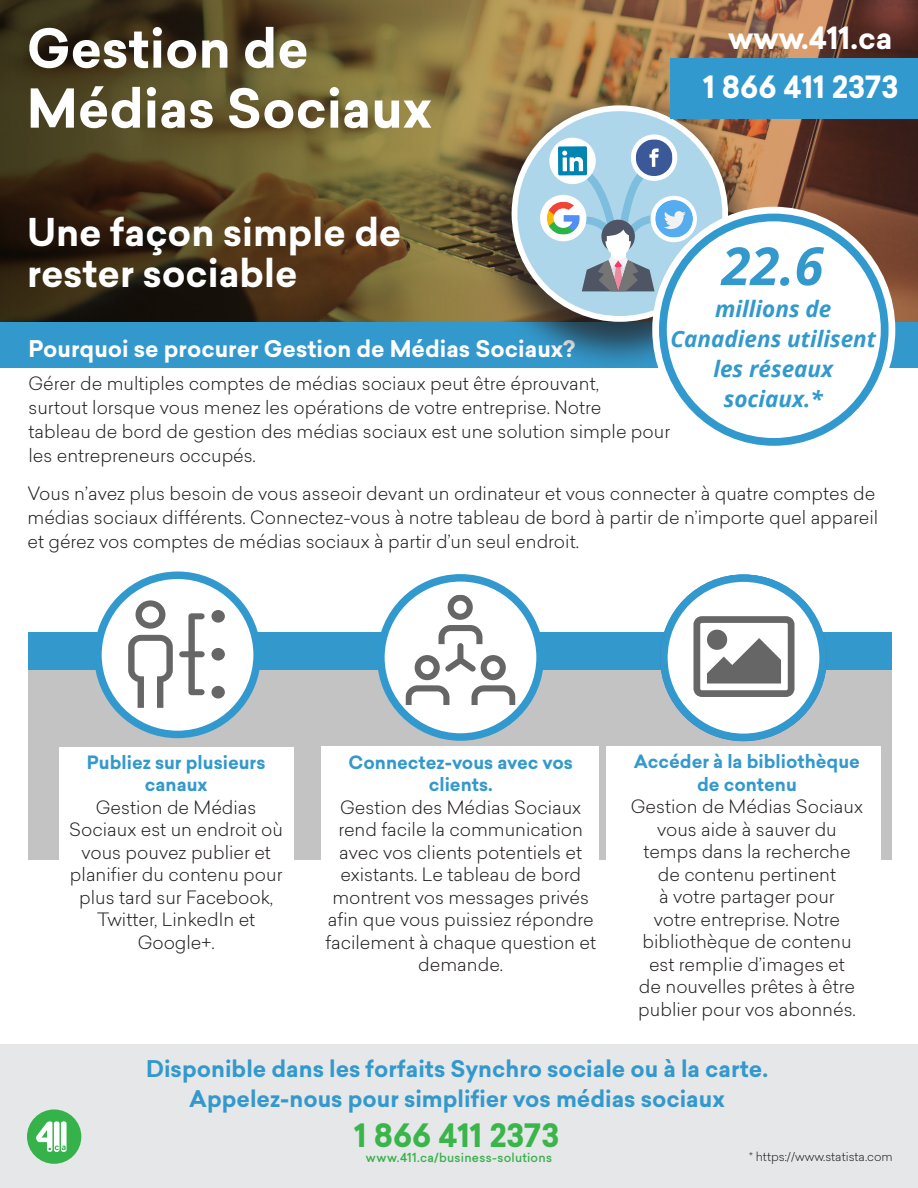
<style>
.page{position:relative;width:918px;height:1188px;background:#fff}
.page>*{position:absolute;margin:0;border:0;box-sizing:border-box;transform-origin:0 0}
.t1{font:700 52.5px "Sailec";color:#fff}
.t2{font:italic 700 52.5px "Open Sans";color:#39c}
.t3{font:700 37.5px "Sailec";color:#fff}
.t4{font:700 31.5px "Sailec";color:#3ab54a}
.t5{font:700 30px "Sailec";color:#fff}
.t6{font:700 22.5px "Sailec";color:#39c}
.t7{font:italic 700 22.5px/30px "Open Sans";color:#39c;text-align:center}
.t8{font:700 22.5px "Sailec";color:#fff}
.t9{font:300 18px/22.5px "Sailec";color:#231f20;text-align:center}
.t10{font:700 18px/22.5px "Sailec";color:#39c;text-align:center}
.DIV01_Text{font:500 12px "Sailec";letter-spacing:.02em;color:#36b24a}
.t11{font:300 12px "Sailec";color:#231f20}
</style>
<div class="page">
<div style="left:0;top:1020px;width:918px;height:168px;background:#e6e7e9"></div>
<div style="left:27px;top:1109px;width:54px;height:55px;background:#36b24a;border-radius:50%"></div>
<svg style="left:36px;top:1121px;width:31px;height:31px"></svg>
<div style="left:0;top:1007px;width:918px;height:37px;background:#fff"></div>
<img style="left:0;top:0;width:918px;height:322px">
<div style="left:0;top:322px;width:918px;height:45px;background:#39c"></div>
<div style="left:473px;top:84px;width:289px;height:289px;background:#231f20;opacity:.75"></div>
<div style="left:512px;top:105px;width:216px;height:217px;background:#fff;border-radius:50%"></div>
<div style="left:517px;top:111px;width:205px;height:205px;background:#aed6ea;border-radius:50%"></div>
<div style="left:650px;top:196px;width:47px;height:46px;background:#fff;border-radius:50%"></div>
<div style="left:655px;top:200px;width:38px;height:38px;background:#55acee;border-radius:50%"></div>
<div style="left:654px;top:199px;width:40px;height:40px;border:1px solid #fff;border-radius:50%"></div>
<div style="left:540px;top:195px;width:47px;height:46px;background:#fff;border-radius:50%"></div>
<svg style="left:631px;top:134px;width:46px;height:47px"></svg>
<svg style="left:547px;top:139px;width:139px;height:152px"></svg>
<div style="left:28px;top:642px;width:864px;height:218px;background:#c3c3c3"></div>
<div style="left:28px;top:632px;width:864px;height:37px;background:#39c"></div>
<div style="left:60px;top:747px;width:234px;height:169px;background:#fff"></div>
<div style="left:606px;top:747px;width:275px;height:260px;background:#fff"></div>
<div style="left:98px;top:575px;width:159px;height:159px;background:#fff;border-radius:50%"></div>
<svg style="left:128px;top:635px;width:45px;height:73px"></svg>
<div style="left:211px;top:648px;width:14px;height:13px;background:#666;border-radius:50%"></div>
<div style="left:211px;top:610px;width:14px;height:13px;background:#666;border-radius:50%"></div>
<div style="left:211px;top:686px;width:14px;height:13px;background:#666;border-radius:50%"></div>
<svg style="left:179px;top:613px;width:26px;height:82px"></svg>
<svg style="left:136px;top:600px;width:29px;height:29px"></svg>
<div style="left:94px;top:572px;width:167px;height:166px;border:8px solid #3199cd;border-radius:50%"></div>
<svg style="left:381px;top:578px;width:159px;height:159px;fill:#fff"></svg>
<svg style="left:406px;top:595px;width:110px;height:110px"></svg>
<div style="left:377px;top:574px;width:167px;height:167px;border:8px solid #3199cd;border-radius:50%"></div>
<div style="left:321px;top:747px;width:277px;height:260px;background:#fff"></div>
<div style="left:664px;top:578px;width:159px;height:159px;background:#fff;border-radius:50%"></div>
<svg style="left:694px;top:616px;width:101px;height:81px"></svg>
<div style="left:660px;top:574px;width:167px;height:167px;border:8px solid #3199cd;border-radius:50%"></div>
<div style="left:671px;top:58px;width:247px;height:61px;background:#3199cd"></div>
<svg style="left:656px;top:211px;width:235px;height:238px"></svg>
<div style="left:652px;top:207px;width:243px;height:246px;border:8px solid #fff;border-radius:50%"></div>
<div style="left:663px;top:217px;width:222px;height:225px;background:#fff;border-radius:50%"></div>
<div style="left:659px;top:214px;width:230px;height:232px;border:8px solid #3199cd;border-radius:50%"></div>
<p class="t1" style="left:27px;top:11px;width:283px">Gestion de</p>
<p class="t1" style="left:27px;top:71px;width:407px">Médias Sociaux</p>
<p class="t5" style="left:728px;top:17px;width:166px">www.411.ca</p>
<p class="t5" style="left:703px;top:66px;width:197px">1 866 411 2373</p>
<p class="t3" style="left:27px;top:206px;width:376px">Une façon simple de</p>
<p class="t3" style="left:27px;top:246px;width:272px">rester sociable</p>
<p class="t2" style="left:722px;top:229px;width:103px">22.6</p>
<p class="t7" style="left:670px;top:293px;width:207px">millions de<br>Canadiens utilisent les réseaux sociaux.*</p>
<p class="t8" style="left:28px;top:332px;width:548px">Pourquoi se procurer Gestion de Médias Sociaux?</p>
<p class="t9" style="left:28px;top:370px;width:643px;line-height:24px;text-align:left">Gérer de multiples comptes de médias sociaux peut être éprouvant,<br>surtout lorsque vous menez les opérations de votre entreprise. Notre<br>tableau de bord de gestion des médias sociaux est une solution simple pour les entrepreneurs occupés.</p>
<p class="t9" style="left:28px;top:481px;width:852px;line-height:24px;text-align:left">Vous n’avez plus besoin de vous asseoir devant un ordinateur et vous connecter à quatre comptes de médias sociaux différents. Connectez-vous à notre tableau de bord à partir de n’importe quel appareil et gérez vos comptes de médias sociaux à partir d’un seul endroit.</p>
<p class="t10" style="left:634px;top:751px;width:227px">Accéder à la bibliothèque de contenu</p>
<p class="t9" style="left:631px;top:795px;width:234px">Gestion de Médias Sociaux vous aide à sauver du temps dans la recherche de contenu pertinent<br>à votre partager pour<br>votre entreprise. Notre bibliothèque de contenu est remplie d’images et<br>de nouvelles prêtes à être publier pour vos abonnés.</p>
<p class="t6" style="left:146px;top:1052px;width:624px">Disponible dans les forfaits Synchro sociale ou à la carte.</p>
<p class="t6" style="left:189px;top:1082px;width:537px">Appelez-nous pour simplifier vos médias sociaux</p>
<p class="t10" style="left:87px;top:751px;width:180px">Publiez sur plusieurs canaux</p>
<p class="t9" style="left:69px;top:795px;width:215px">Gestion de Médias<br>Sociaux est un endroit où vous pouvez publier et planifier du contenu pour plus tard sur Facebook,<br>Twitter, LinkedIn et<br>Google+.</p>
<p class="t10" style="left:349px;top:751px;width:226px">Connectez-vous avec vos clients.</p>
<p class="t9" style="left:325px;top:795px;width:272px">Gestion des Médias Sociaux rend facile la communication avec vos clients potentiels et existants. Le tableau de bord montrent vos messages privés afin que vous puissiez répondre facilement à chaque question et demande.</p>
<h3 class="t4" style="left:354px;top:1113px;width:207px">1 866 411 2373</h3>
<p class="DIV01_Text" style="left:366px;top:1149px;width:188px">www.411.ca/business-solutions</p>
<p class="t11" style="left:749px;top:1148px;width:145px">* https://www.statista.com</p>
</div>
